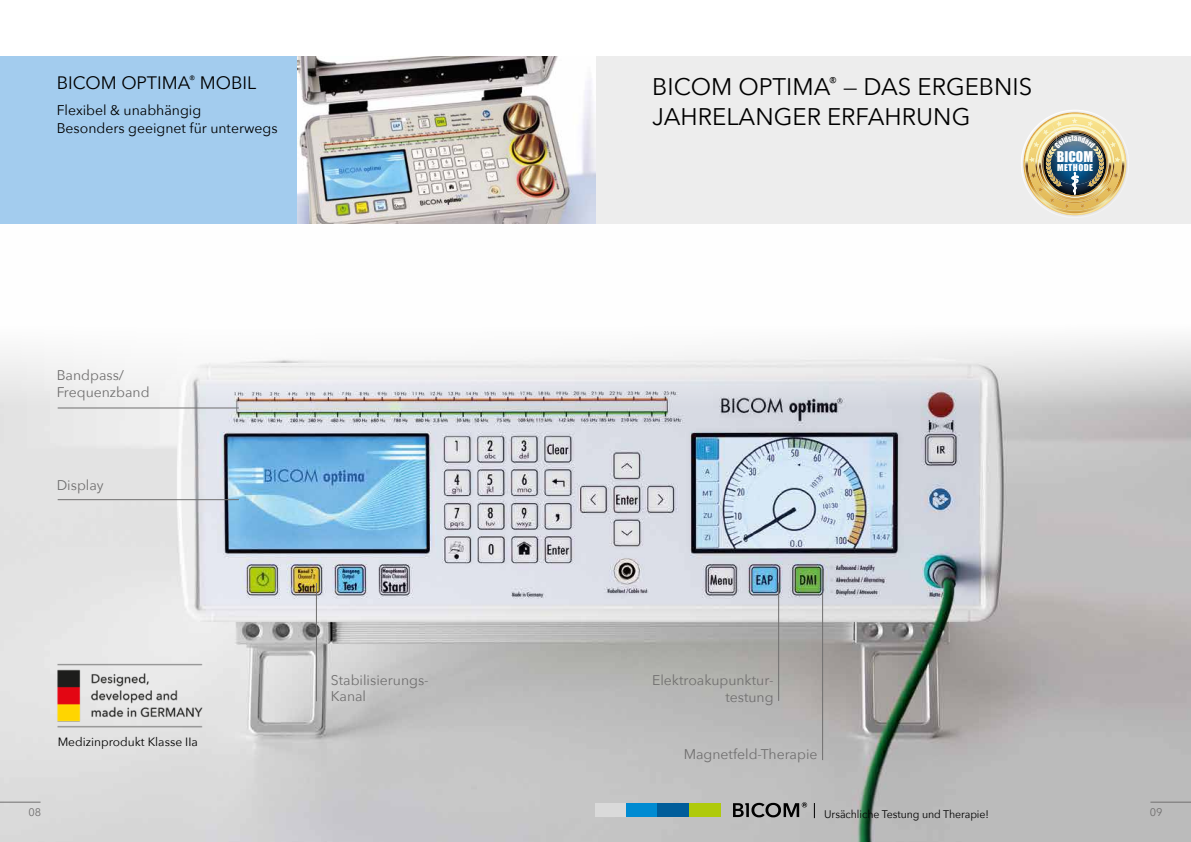
<style>
.page{position:relative;width:1191px;height:842px;background:#fff}
.page>*{position:absolute;margin:0;border:0;box-sizing:border-box;transform-origin:0 0}
.t1{font:24px/30px "Avenir Next";color:#000}
.t2{font:18px "Avenir Next";color:#000}
.t3{font:14px/16.8px "Avenir Next";color:#706f6f}
.t4{font:14px/18px "Avenir Next";color:#000}
.t5{font:13.6px "Impact";color:#fff}
.t6{font:12px "Avenir Next";color:#000}
.t7{font:11px "Avenir Next";letter-spacing:-.005em;color:#000;scale:.96 1}
.t8{font:11px "Avenir Next";color:#706f6f}
.t9{font:8.7px "Impact";letter-spacing:.04em;color:#fff;scale:1.05 1}
</style>
<div class="page">
<img style="left:0;top:339px;width:1191px;height:503px">
<div style="left:595px;top:57px;width:596px;height:167px;background:#ededed"></div>
<div style="left:0;top:57px;width:298px;height:167px;background:#a3ccee"></div>
<hr style="left:0;top:802px;width:41px;height:1px;background:#706f6f">
<hr style="left:1150px;top:802px;width:41px;height:1px;background:#706f6f">
<img style="left:298px;top:57px;width:297px;height:167px">
<hr style="left:58px;top:499px;width:181px;height:1px;background:#706f6f">
<hr style="left:58px;top:408px;width:181px;height:1px;background:#706f6f">
<hr style="left:778px;top:583px;width:1px;height:118px;background:#706f6f">
<hr style="left:822px;top:593px;width:1px;height:167px;background:#706f6f">
<hr style="left:316px;top:583px;width:1px;height:118px;background:#706f6f">
<svg style="left:733px;top:802px;width:74px;height:15px"></svg>
<svg style="left:814px;top:803px;width:1px;height:15px"></svg>
<div style="left:595px;top:803px;width:31px;height:14px;background:#dadada"></div>
<div style="left:626px;top:803px;width:32px;height:14px;background:#008bd2"></div>
<div style="left:658px;top:803px;width:31px;height:14px;background:#005d9a"></div>
<div style="left:689px;top:803px;width:31px;height:14px;background:#afca0b"></div>
<img style="left:56px;top:663px;width:147px;height:64px">
<img style="left:1021px;top:110px;width:106px;height:106px">
<p class="t2" style="left:57px;top:67px;width:201px">BICOM OPTIMA<sup>®</sup> MOBIL</p>
<p class="t4" style="left:57px;top:101px;width:222px">Flexibel &amp; unabhängig<br>Besonders geeignet für unterwegs</p>
<p class="t3" style="left:57px;top:367px;width:94px">Bandpass/<br>Frequenzband</p>
<p class="t3" style="left:57px;top:476px;width:49px">Display</p>
<p class="t6" style="left:58px;top:732px;width:142px">Medizinprodukt Klasse IIa</p>
<p class="t3" style="left:331px;top:671px;width:99px">Stabilisierungs-<br>Kanal</p>
<h1 class="t1" style="left:652px;top:70px;width:382px">BICOM OPTIMA<sup>®</sup> — DAS ERGEBNIS<br>JAHRELANGER ERFAHRUNG</h1>
<p class="t5" style="left:1057px;top:146px;width:38px">BICOM</p>
<p class="t9" style="left:1057px;top:161px;width:36px">METHODE</p>
<p class="t3" style="left:652px;top:671px;width:123px;text-align:right">Elektroakupunktur&shy;testung</p>
<p class="t3" style="left:683px;top:745px;width:135px">Magnetfeld-Therapie</p>
<p class="t8" style="left:28px;top:803px;width:14px">08</p>
<p class="t8" style="left:1149px;top:803px;width:14px">09</p>
<p class="t7" style="left:824px;top:804px;width:173px">Ursächliche Testung und Therapie!</p>
</div>
